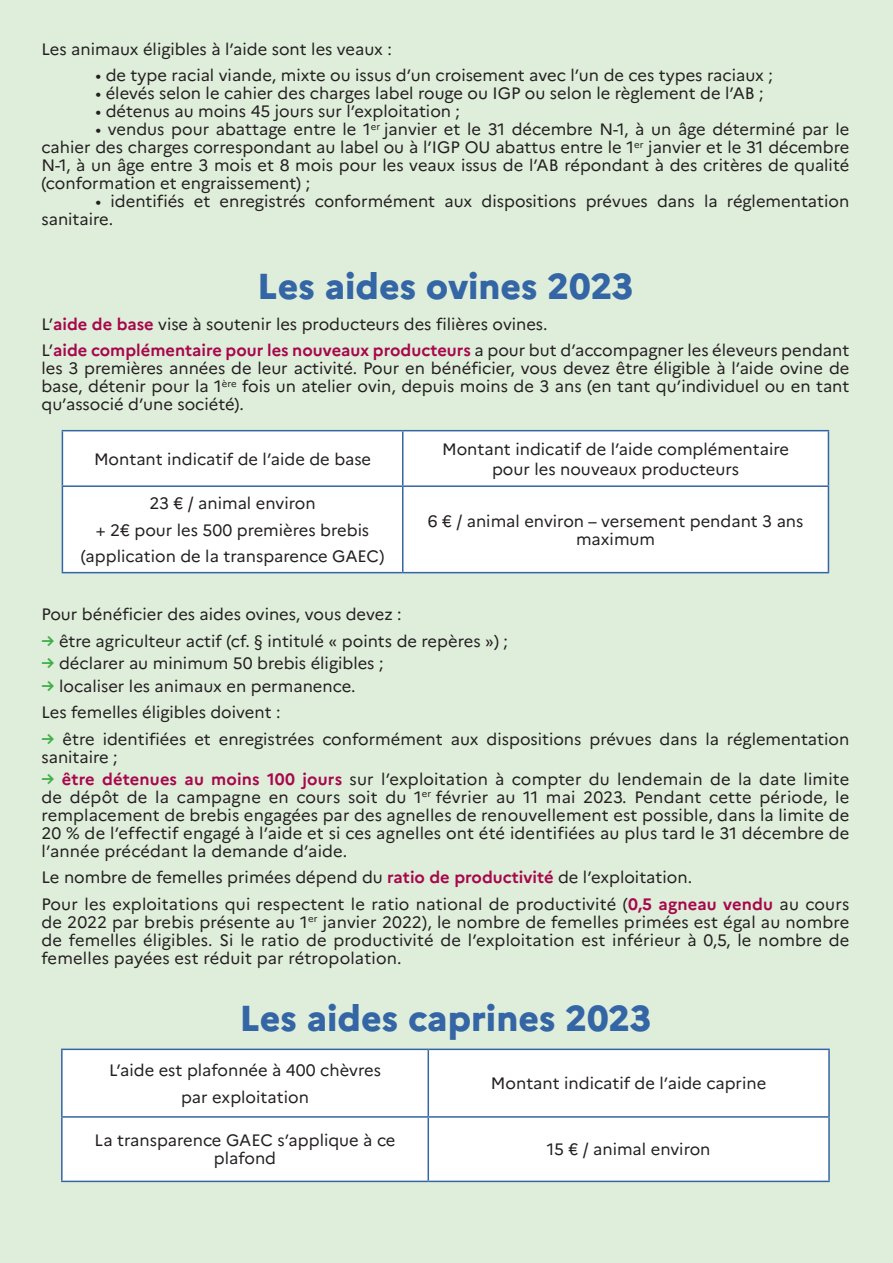
<style>
.page{position:relative;width:893px;height:1263px;background:#dfeddb}
.page>*{position:absolute;margin:0;border:0;box-sizing:border-box;transform-origin:0 0}
.contenu{font:800 36px "Marianne";color:#3465a4}
.contenu-2{font:16.5px/18px "Marianne";color:#231f20;text-align:justify}
.intérieur_tableau{font:16.5px/18px "Marianne";color:#231f20;text-align:center}
.s1{font-weight:700;color:#a7074b}
.s2{font-weight:700;color:#40ae49}
</style>
<div class="page">
<hr style="left:0;top:0;width:1px;height:1263px;background:#d6e8d0">
<div style="left:63px;top:431px;width:765px;height:141px;background:#fff"></div>
<div style="left:403px;top:431px;width:425px;height:55px;background:#fff"></div>
<hr style="left:828px;top:431px;width:1px;height:54px;background:#3465a4">
<hr style="left:62px;top:430px;width:341px;height:1px;background:#3465a4">
<hr style="left:62px;top:431px;width:1px;height:54px;background:#3465a4">
<hr style="left:62px;top:485px;width:341px;height:2px;background:#3465a4">
<hr style="left:62px;top:487px;width:1px;height:85px;background:#3465a4">
<hr style="left:403px;top:485px;width:426px;height:2px;background:#3465a4">
<hr style="left:402px;top:487px;width:1px;height:85px;background:#3465a4">
<hr style="left:828px;top:487px;width:1px;height:85px;background:#3465a4">
<hr style="left:62px;top:572px;width:341px;height:1px;background:#3465a4">
<hr style="left:403px;top:572px;width:426px;height:1px;background:#3465a4">
<hr style="left:403px;top:430px;width:426px;height:1px;background:#3465a4">
<hr style="left:402px;top:431px;width:1px;height:54px;background:#3465a4">
<div style="left:63px;top:1050px;width:765px;height:130px;background:#fff"></div>
<div style="left:428px;top:1049px;width:401px;height:68px;background:#fff"></div>
<hr style="left:828px;top:1050px;width:2px;height:66px;background:#3465a4">
<hr style="left:61px;top:1048px;width:367px;height:2px;background:#3465a4">
<hr style="left:61px;top:1050px;width:2px;height:66px;background:#3465a4">
<hr style="left:61px;top:1116px;width:367px;height:2px;background:#3465a4">
<hr style="left:61px;top:1118px;width:2px;height:62px;background:#3465a4">
<hr style="left:428px;top:1116px;width:402px;height:2px;background:#3465a4">
<hr style="left:428px;top:1118px;width:1px;height:62px;background:#3465a4">
<hr style="left:828px;top:1118px;width:2px;height:62px;background:#3465a4">
<hr style="left:61px;top:1180px;width:367px;height:2px;background:#3465a4">
<hr style="left:428px;top:1180px;width:402px;height:2px;background:#3465a4">
<hr style="left:428px;top:1048px;width:402px;height:2px;background:#3465a4">
<hr style="left:428px;top:1050px;width:1px;height:66px;background:#3465a4">
<p class="contenu-2" style="left:41px;top:40px;width:352px">Les animaux éligibles à l’aide sont les veaux :</p>
<p class="contenu-2" style="left:95px;top:66px;width:679px">• de type racial viande, mixte ou issus d’un croisement avec l’un de ces types raciaux ;</p>
<p class="contenu-2" style="left:95px;top:84px;width:670px">• élevés selon le cahier des charges label rouge ou IGP ou selon le règlement de l’AB ;</p>
<p class="contenu-2" style="left:95px;top:102px;width:366px">• détenus au moins 45 jours sur l’exploitation ;</p>
<p class="contenu-2" style="left:41px;top:120px;width:809px;text-indent:54px">• vendus pour abattage entre le 1<sup>er</sup> janvier et le 31 décembre N-1, à un âge déterminé par le cahier des charges correspondant au label ou à l’IGP OU abattus entre le 1<sup>er</sup> janvier et le 31 décembre N-1, à un âge entre 3 mois et 8 mois pour les veaux issus de l’AB répondant à des critères de qualité (conformation et engraissement) ;</p>
<p class="contenu-2" style="left:41px;top:192px;width:809px;text-indent:54px">• identifiés et enregistrés conformément aux dispositions prévues dans la réglementation sanitaire.</p>
<p class="contenu" style="left:257px;top:264px;width:378px">Les aides ovines 2023</p>
<p class="contenu-2" style="left:41px;top:315px;width:508px">L’<span class="s1">aide de base</span> vise à soutenir les producteurs des filières ovines.</p>
<p class="contenu-2" style="left:41px;top:341px;width:809px">L’<span class="s1">aide complémentaire pour les nouveaux producteurs</span> a pour but d’accompagner les éleveurs pendant les 3 premières années de leur activité. Pour en bénéficier, vous devez être éligible à l’aide ovine de base, détenir pour la 1<sup>ère</sup> fois un atelier ovin, depuis moins de 3 ans (en tant qu’individuel ou en tant qu’associé d’une société).</p>
<p class="intérieur_tableau" style="left:94px;top:450px;width:279px">Montant indicatif de l’aide de base</p>
<p class="contenu-2" style="left:442px;top:440px;width:348px">Montant indicatif de l’aide complémentaire</p>
<p class="contenu-2" style="left:492px;top:460px;width:249px">pour les nouveaux producteurs</p>
<p class="intérieur_tableau" style="left:150px;top:494px;width:167px">23 € / animal environ</p>
<p class="intérieur_tableau" style="left:96px;top:521px;width:275px">+ 2€ pour les 500 premières brebis</p>
<p class="intérieur_tableau" style="left:81px;top:547px;width:305px">(application de la transparence GAEC)</p>
<p class="contenu-2" style="left:428px;top:512px;width:377px;text-align:center">6 € / animal environ – versement pendant 3 ans maximum</p>
<p class="contenu-2" style="left:41px;top:605px;width:362px">Pour bénéficier des aides ovines, vous devez :</p>
<p class="contenu-2" style="left:41px;top:632px;width:468px"><span class="s2">→</span> être agriculteur actif (cf. § intitulé « points de repères ») ;</p>
<p class="contenu-2" style="left:41px;top:654px;width:343px"><span class="s2">→</span> déclarer au minimum 50 brebis éligibles ;</p>
<p class="contenu-2" style="left:41px;top:677px;width:316px"><span class="s2">→</span> localiser les animaux en permanence.</p>
<p class="contenu-2" style="left:41px;top:703px;width:241px">Les femelles éligibles doivent :</p>
<p class="contenu-2" style="left:41px;top:730px;width:809px"><span class="s2">→</span> être identifiées et enregistrées conformément aux dispositions prévues dans la réglementation sanitaire ;</p>
<p class="contenu-2" style="left:41px;top:770px;width:810px"><span class="s2">→</span> <span class="s1">être détenues au moins 100 jours</span> sur l’exploitation à compter du lendemain de la date limite de dépôt de la campagne en cours soit du 1<sup>er</sup> février au 11 mai 2023. Pendant cette période, le remplacement de brebis engagées par des agnelles de renouvellement est possible, dans la limite de 20 % de l’effectif engagé à l’aide et si ces agnelles ont été identifiées au plus tard le 31 décembre de l’année précédant la demande d’aide.</p>
<p class="contenu-2" style="left:41px;top:868px;width:652px">Le nombre de femelles primées dépend du <span class="s1">ratio de productivité</span> de l’exploitation.</p>
<p class="contenu-2" style="left:41px;top:895px;width:809px">Pour les exploitations qui respectent le ratio national de productivité (<span class="s1">0,5 agneau vendu</span> au cours de 2022 par brebis présente au 1<sup>er</sup> janvier 2022), le nombre de femelles primées est égal au nombre de femelles éligibles. Si le ratio de productivité de l’exploitation est inférieur à 0,5, le nombre de femelles payées est réduit par rétropolation.</p>
<p class="contenu" style="left:239px;top:996px;width:414px">Les aides caprines 2023</p>
<p class="intérieur_tableau" style="left:109px;top:1061px;width:273px">L’aide est plafonnée à 400 chèvres</p>
<p class="intérieur_tableau" style="left:181px;top:1088px;width:129px">par exploitation</p>
<p class="contenu-2" style="left:491px;top:1074px;width:277px">Montant indicatif de l’aide caprine</p>
<p class="intérieur_tableau" style="left:95px;top:1131px;width:302px">La transparence GAEC s’applique à ce plafond</p>
<p class="contenu-2" style="left:547px;top:1140px;width:165px">15 € / animal environ</p>
</div>
